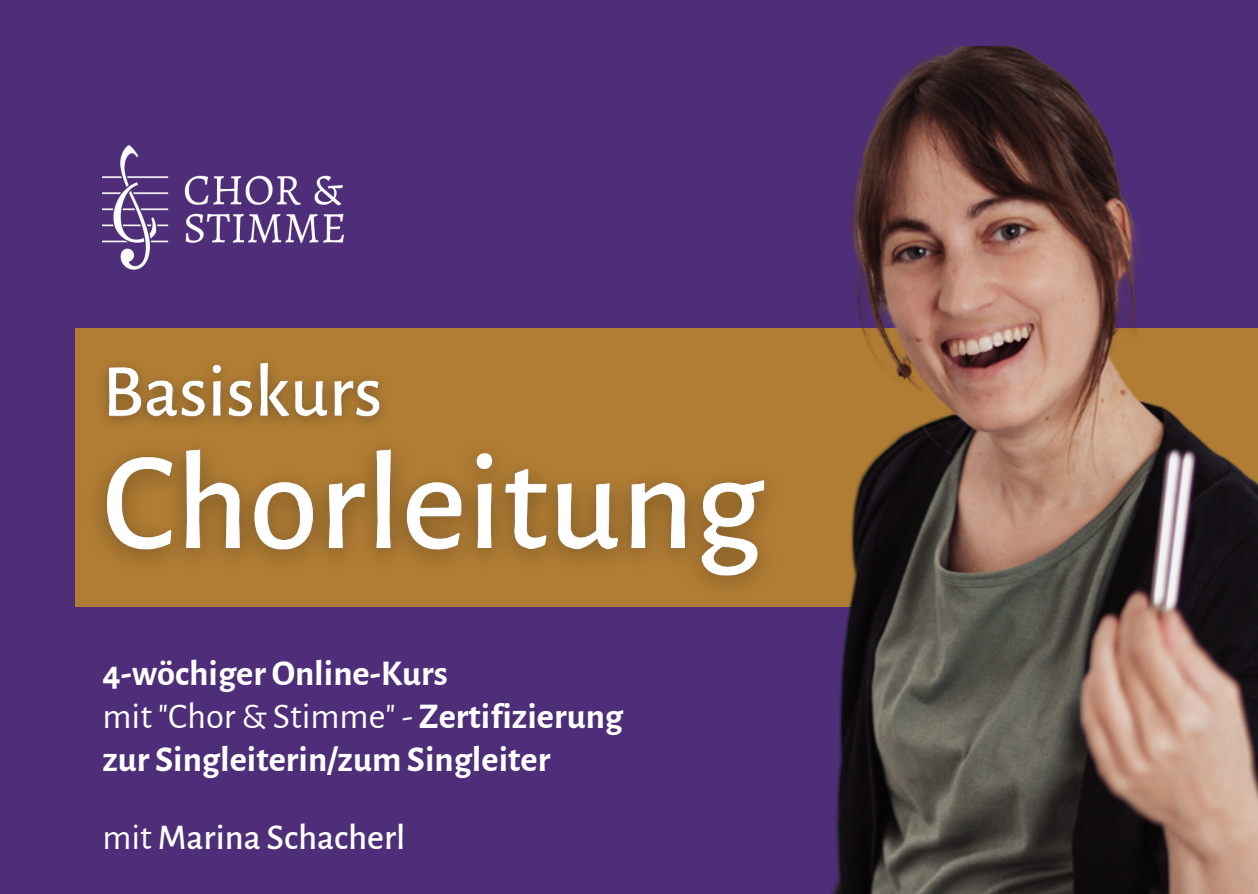
<style>
.page{position:relative;width:1258px;height:894px;background:#fff}
.page>*{position:absolute;margin:0;border:0;box-sizing:border-box;transform-origin:0 0}
.t1{font:700 36.3px "Alegreya Sans";color:#fff}
.t2{font:36.3px "Alegreya Sans";color:#fff}
.t3{font:500 36.3px "Alegreya Sans";color:#fff}
.s1{font-weight:700}
.s2{font-weight:400}
</style>
<div class="page">
<div style="left:0;top:0;width:1258px;height:893px;background:#4e2e78"></div>
<img style="left:102px;top:145px;width:241px;height:125px">
<div style="left:76px;top:328px;width:1182px;height:278px;background:#b17d34"></div>
<img style="left:807px;top:47px;width:451px;height:846px">
<img style="left:104px;top:362px;width:279px;height:45px">
<img style="left:75px;top:407px;width:732px;height:200px">
<p class="t1" style="left:102px;top:656px;width:347px">4-wöchigerOnline-Kurs</p>
<p class="t2" style="left:102px;top:699px;width:522px">mit "Chor &amp; Stimme" - <span class="s1">Zertifizierung</span></p>
<p class="t1" style="left:102px;top:741px;width:449px">zur Singleiterin/zum Singleiter</p>
<p class="t3" style="left:102px;top:819px;width:304px"><span class="s2">mit</span> Marina Schacherl</p>
</div>
